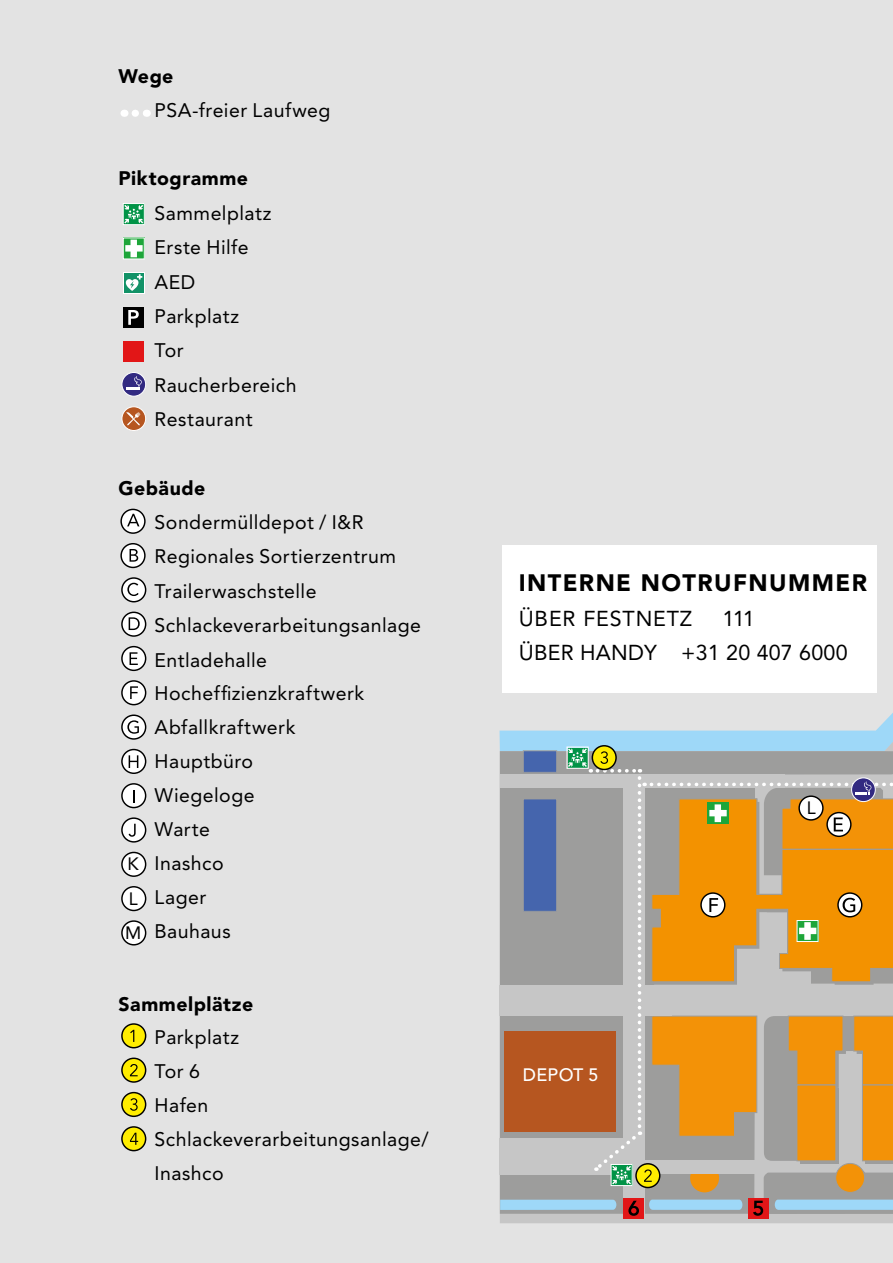
<style>
.page{position:relative;width:893px;height:1263px;background:#e3e3e3}
.page>*{position:absolute;margin:0;border:0;box-sizing:border-box;transform-origin:0 0}
.t1{font:900 23.7px "Avenir";letter-spacing:.06em;color:#000}
.t2{font:21.3px/33.9px "Avenir";letter-spacing:.01em;color:#000}
.t3{font:21.3px "Avenir";letter-spacing:.04em;color:#000}
.t4{font:19.5px/33.9px "Avenir";letter-spacing:.025em;color:#000}
.t5{font:900 19.5px "Avenir";letter-spacing:.025em;color:#000}
.t6{font:500 18px "Avenir";letter-spacing:.02em;color:#fff}
.t7{font:17.7px/34.5px "Avenir";color:#000}
</style>
<div class="page">
<svg style="left:500px;top:590px;width:393px;height:633px"></svg>
<div style="left:526px;top:754px;width:34px;height:21px;background:#9d9d9c"></div>
<div style="left:523px;top:750px;width:34px;height:23px;border:1px solid #9d9d9c"></div>
<div style="left:748px;top:1198px;width:21px;height:21px;background:#e21617"></div>
<div style="left:500px;top:774px;width:285px;height:14px;background:#c6c6c6"></div>
<div style="left:623px;top:1198px;width:21px;height:21px;background:#e21617"></div>
<div style="left:851px;top:777px;width:25px;height:25px;border:1px solid #fff;border-radius:50%"></div>
<svg style="left:135px;top:110px;width:12px;height:7px"></svg>
<div style="left:123px;top:203px;width:22px;height:22px;border:1px solid #fff"></div>
<svg style="left:124px;top:205px;width:19px;height:18px"></svg>
<div style="left:123px;top:238px;width:21px;height:21px;background:#1ea63a"></div>
<div style="left:123px;top:237px;width:22px;height:22px;border:1px solid #fff"></div>
<div style="left:125px;top:245px;width:18px;height:7px;background:#fff"></div>
<div style="left:131px;top:240px;width:6px;height:17px;background:#fff"></div>
<div style="left:123px;top:272px;width:22px;height:22px;background:#fff"></div>
<div style="left:124px;top:273px;width:20px;height:20px;background:#129267"></div>
<svg style="left:126px;top:274px;width:16px;height:17px"></svg>
<div style="left:123px;top:307px;width:21px;height:21px;background:#000"></div>
<svg style="left:128px;top:310px;width:11px;height:15px"></svg>
<div style="left:123px;top:341px;width:21px;height:21px;background:#e21617"></div>
<svg style="left:122px;top:372px;width:24px;height:24px"></svg>
<div style="left:121px;top:372px;width:25px;height:25px;border:1px solid #fff;border-radius:50%"></div>
<svg style="left:126px;top:376px;width:16px;height:13px"></svg>
<svg style="left:122px;top:407px;width:24px;height:23px"></svg>
<div style="left:121px;top:406px;width:25px;height:25px;border:1px solid #fff;border-radius:50%"></div>
<svg style="left:126px;top:412px;width:14px;height:13px"></svg>
<svg style="left:121px;top:509px;width:24px;height:24px"></svg>
<div style="left:120px;top:509px;width:26px;height:25px;border:1px solid #000;border-radius:50%"></div>
<svg style="left:121px;top:544px;width:24px;height:23px"></svg>
<div style="left:120px;top:543px;width:26px;height:25px;border:1px solid #000;border-radius:50%"></div>
<svg style="left:122px;top:578px;width:24px;height:24px"></svg>
<div style="left:121px;top:577px;width:25px;height:25px;border:1px solid #000;border-radius:50%"></div>
<svg style="left:122px;top:612px;width:24px;height:24px"></svg>
<div style="left:121px;top:612px;width:25px;height:25px;border:1px solid #000;border-radius:50%"></div>
<svg style="left:122px;top:647px;width:24px;height:23px"></svg>
<div style="left:121px;top:646px;width:25px;height:25px;border:1px solid #000;border-radius:50%"></div>
<svg style="left:122px;top:681px;width:24px;height:24px"></svg>
<div style="left:121px;top:680px;width:25px;height:25px;border:1px solid #000;border-radius:50%"></div>
<svg style="left:122px;top:715px;width:24px;height:24px"></svg>
<div style="left:121px;top:714px;width:25px;height:26px;border:1px solid #000;border-radius:50%"></div>
<svg style="left:122px;top:749px;width:24px;height:24px"></svg>
<div style="left:121px;top:749px;width:25px;height:25px;border:1px solid #000;border-radius:50%"></div>
<div style="left:122px;top:784px;width:24px;height:23px;background:#fff;border-radius:50%"></div>
<div style="left:121px;top:783px;width:25px;height:25px;border:1px solid #000;border-radius:50%"></div>
<svg style="left:122px;top:818px;width:24px;height:24px"></svg>
<div style="left:121px;top:817px;width:25px;height:26px;border:1px solid #000;border-radius:50%"></div>
<div style="left:122px;top:852px;width:24px;height:24px;background:#fff;border-radius:50%"></div>
<div style="left:121px;top:852px;width:25px;height:25px;border:1px solid #000;border-radius:50%"></div>
<div style="left:122px;top:887px;width:24px;height:23px;background:#fff;border-radius:50%"></div>
<div style="left:121px;top:886px;width:25px;height:25px;border:1px solid #000;border-radius:50%"></div>
<div style="left:122px;top:921px;width:24px;height:24px;background:#fff;border-radius:50%"></div>
<div style="left:121px;top:920px;width:25px;height:25px;border:1px solid #000;border-radius:50%"></div>
<svg style="left:122px;top:1024px;width:24px;height:24px"></svg>
<div style="left:121px;top:1023px;width:25px;height:25px;border:1px solid #000;border-radius:50%"></div>
<svg style="left:130px;top:1030px;width:4px;height:12px"></svg>
<svg style="left:122px;top:1058px;width:24px;height:24px"></svg>
<div style="left:121px;top:1057px;width:25px;height:26px;border:1px solid #000;border-radius:50%"></div>
<svg style="left:130px;top:1064px;width:8px;height:12px"></svg>
<svg style="left:122px;top:1092px;width:24px;height:24px"></svg>
<div style="left:121px;top:1092px;width:25px;height:25px;border:1px solid #000;border-radius:50%"></div>
<svg style="left:130px;top:1098px;width:8px;height:13px"></svg>
<svg style="left:122px;top:1127px;width:24px;height:23px"></svg>
<div style="left:121px;top:1126px;width:25px;height:25px;border:1px solid #000;border-radius:50%"></div>
<svg style="left:130px;top:1133px;width:8px;height:12px"></svg>
<svg style="left:130px;top:686px;width:8px;height:13px"></svg>
<svg style="left:127px;top:720px;width:12px;height:14px"></svg>
<svg style="left:129px;top:755px;width:9px;height:13px"></svg>
<svg style="left:133px;top:790px;width:2px;height:12px"></svg>
<svg style="left:129px;top:824px;width:7px;height:13px"></svg>
<svg style="left:127px;top:514px;width:12px;height:12px"></svg>
<svg style="left:130px;top:549px;width:8px;height:13px"></svg>
<svg style="left:127px;top:583px;width:12px;height:13px"></svg>
<svg style="left:129px;top:617px;width:11px;height:13px"></svg>
<svg style="left:130px;top:652px;width:8px;height:13px"></svg>
<div style="left:503px;top:545px;width:374px;height:147px;background:#fff"></div>
<svg style="left:500px;top:778px;width:393px;height:438px;background:#c09e6f"></svg>
<svg style="left:500px;top:713px;width:393px;height:59px"></svg>
<p class="t5" style="left:119px;top:65px;width:56px">Wege</p>
<p class="t4" style="left:155px;top:94px;width:177px">PSA-freier Laufweg</p>
<p class="t5" style="left:119px;top:167px;width:131px">Piktogramme</p>
<p class="t4" style="left:155px;top:196px;width:143px">Sammelplatz<br>Erste Hilfe<br>AED<br>Parkplatz<br>Tor<br>Raucherbereich<br>Restaurant</p>
<p class="t5" style="left:119px;top:476px;width:88px">Gebäude</p>
<p class="t4" style="left:155px;top:505px;width:268px">Sondermülldepot / I&amp;R<br>Regionales Sortierzentrum<br>Trailerwaschstelle<br>Schlackeverarbeitungsanlage<br>Entladehalle<br>Hocheffizienzkraftwerk<br>Abfallkraftwerk<br>Hauptbüro<br>Wiegeloge<br>Warte<br>Inashco<br>Lager<br>Bauhaus</p>
<p class="t7" style="left:125px;top:847px;width:18px">K<br>L<br>M</p>
<p class="t5" style="left:119px;top:992px;width:136px">Sammelplätze</p>
<p class="t4" style="left:155px;top:1021px;width:275px">Parkplatz<br>Tor 6<br>Hafen<br>Schlackeverarbeitungsanlage/<br>Inashco</p>
<p class="t1" style="left:519px;top:569px;width:350px">INTERNE NOTRUFNUMMER</p>
<p class="t3" style="left:519px;top:606px;width:175px">ÜBER FESTNETZ</p>
<p class="t2" style="left:519px;top:602px;width:330px;text-indent:204px">111<br>ÜBER HANDY +31 20 407 6000</p>
<p class="t6" style="left:523px;top:1064px;width:77px">DEPOT 5</p>
<p class="t7" style="left:807px;top:791px;width:10px">L</p>
</div>
